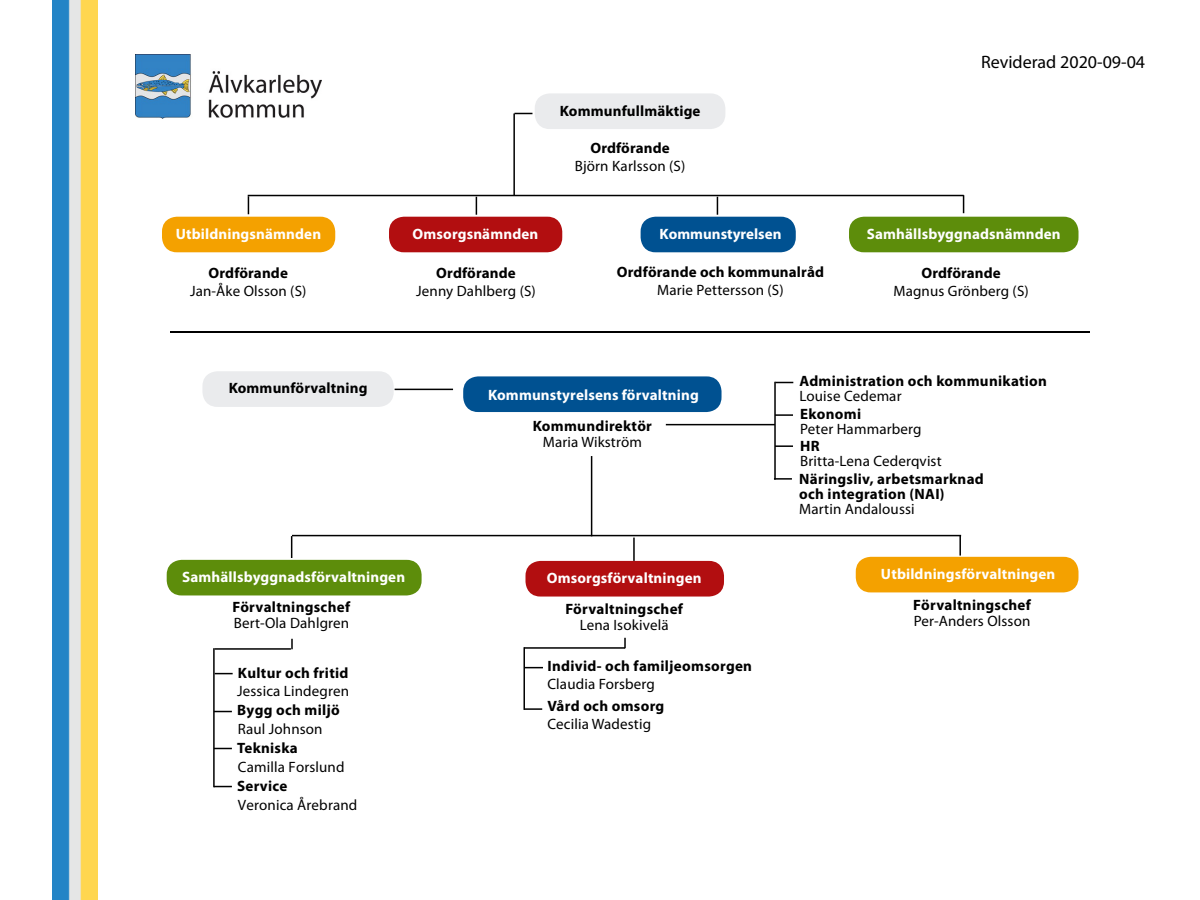
<style>
.page{position:relative;width:1200px;height:900px;background:#fff}
.page>*{position:absolute;margin:0;border:0;box-sizing:border-box;transform-origin:0 0}
.t1{font:18px "Myriad Pro";color:#000}
.t2{font:700 15px/16.5px "Myriad Pro";letter-spacing:.02em;color:#000}
.t3{font:15px/19px "Myriad Pro";letter-spacing:.01em;color:#000}
.t4{font:700 15px "Myriad Pro";letter-spacing:.01em;color:#fff}
.s1{font-weight:400}
.s2{font-weight:700}
</style>
<div class="page">
<img style="left:53px;top:0;width:45px;height:900px">
<div style="left:535px;top:93px;width:190px;height:36px;background:#eaebed;border-radius:15px"></div>
<div style="left:849px;top:217px;width:230px;height:35px;background:#5d8d0b;border-radius:15px"></div>
<div style="left:641px;top:217px;width:155px;height:35px;background:#005191;border-radius:15px"></div>
<div style="left:162px;top:217px;width:173px;height:35px;background:#f4a100;border-radius:15px"></div>
<hr style="left:248px;top:195px;width:716px;height:1px;background:#000">
<svg style="left:248px;top:196px;width:1px;height:18px"></svg>
<svg style="left:717px;top:197px;width:1px;height:18px"></svg>
<svg style="left:963px;top:195px;width:1px;height:18px"></svg>
<div style="left:170px;top:329px;width:921px;height:5px;background:#000;opacity:.5"></div>
<div style="left:856px;top:557px;width:223px;height:35px;background:#f4a100;border-radius:15px"></div>
<div style="left:463px;top:376px;width:259px;height:36px;background:#005191;border-radius:15px"></div>
<hr style="left:774px;top:382px;width:2px;height:98px;background:#000">
<svg style="left:775px;top:382px;width:18px;height:1px"></svg>
<svg style="left:775px;top:414px;width:18px;height:2px"></svg>
<svg style="left:775px;top:445px;width:18px;height:2px"></svg>
<svg style="left:774px;top:478px;width:18px;height:2px"></svg>
<div style="left:202px;top:371px;width:192px;height:36px;background:#eaebed;border-radius:15px"></div>
<hr style="left:513px;top:113px;width:2px;height:83px;background:#000">
<svg style="left:514px;top:113px;width:18px;height:1px"></svg>
<img style="left:135px;top:54px;width:186px;height:64px">
<div style="left:389px;top:217px;width:173px;height:35px;background:#b20e10;border-radius:15px"></div>
<svg style="left:476px;top:197px;width:1px;height:18px"></svg>
<hr style="left:395px;top:389px;width:58px;height:1px;background:#000">
<div style="left:526px;top:561px;width:198px;height:36px;background:#b20e10;border-radius:15px"></div>
<hr style="left:523px;top:647px;width:2px;height:63px;background:#000">
<svg style="left:525px;top:667px;width:18px;height:1px"></svg>
<svg style="left:525px;top:708px;width:17px;height:2px"></svg>
<hr style="left:524px;top:647px;width:101px;height:2px;background:#000">
<svg style="left:624px;top:638px;width:2px;height:10px"></svg>
<hr style="left:292px;top:535px;width:669px;height:1px;background:#000">
<hr style="left:591px;top:456px;width:1px;height:80px;background:#000">
<div style="left:167px;top:560px;width:255px;height:35px;background:#5d8d0b;border-radius:15px"></div>
<hr style="left:213px;top:648px;width:2px;height:139px;background:#000">
<svg style="left:215px;top:673px;width:18px;height:1px"></svg>
<svg style="left:215px;top:711px;width:17px;height:1px"></svg>
<svg style="left:215px;top:748px;width:17px;height:1px"></svg>
<svg style="left:215px;top:786px;width:17px;height:1px"></svg>
<hr style="left:215px;top:648px;width:76px;height:2px;background:#000">
<svg style="left:291px;top:639px;width:2px;height:10px"></svg>
<hr style="left:666px;top:424px;width:109px;height:1px;background:#000">
<hr style="left:959px;top:535px;width:2px;height:21px;background:#000">
<svg style="left:291px;top:536px;width:1px;height:22px"></svg>
<hr style="left:633px;top:538px;width:2px;height:23px;background:#000">
<p class="t2" style="left:560px;top:102px;width:142px">Kommunfullmäktige</p>
<p class="t2" style="left:590px;top:139px;width:81px">Ordförande</p>
<p class="t3" style="left:575px;top:156px;width:112px">Björn Karlsson (S)</p>
<p class="t1" style="left:981px;top:50px;width:166px">Reviderad 2020-09-04</p>
<p class="t4" style="left:659px;top:224px;width:124px">Kommunstyrelsen</p>
<p class="t2" style="left:617px;top:263px;width:209px;line-height:18px;text-align:center">Ordförande och kommunalråd<br><span class="s1">Marie Pettersson (S)</span></p>
<p class="t3" style="left:893px;top:263px;width:137px;line-height:18px;text-align:center"><span class="s2">Ordförande<br></span>Magnus Grönberg (S)</p>
<p class="t4" style="left:176px;top:224px;width:147px">Utbildningsnämnden</p>
<p class="t4" style="left:867px;top:224px;width:196px">Samhällsbyggnadsnämnden</p>
<p class="t4" style="left:413px;top:224px;width:127px">Omsorgsnämnden</p>
<p class="t3" style="left:416px;top:263px;width:121px;line-height:18px;text-align:center"><span class="s2">Ordförande<br></span>Jenny Dahlberg (S)</p>
<p class="t3" style="left:190px;top:263px;width:118px;line-height:18px;text-align:center"><span class="s2">Ordförande<br></span>Jan-Åke Olsson (S)</p>
<p class="t2" style="left:229px;top:379px;width:140px">Kommunförvaltning</p>
<p class="t4" style="left:182px;top:567px;width:225px">Samhällsbyggnadsförvaltningen</p>
<p class="t2" style="left:233px;top:598px;width:119px">Förvaltningschef<br><span class="s1">Bert-Ola Dahlgren</span></p>
<p class="t3" style="left:237px;top:663px;width:122px"><span class="s2">Kultur och fritid<br></span>Jessica Lindegren<br><span class="s2">Bygg och miljö<br></span>Raul Johnson<br><span class="s2">Tekniska<br></span>Camilla Forslund<br><span class="s2">Service<br></span>Veronica Årebrand</p>
<p class="t4" style="left:488px;top:385px;width:212px">Kommunstyrelsens förvaltning</p>
<p class="t2" style="left:533px;top:417px;width:121px;text-align:center">Kommundirektör<br><span class="s1">Maria Wikström</span></p>
<p class="t4" style="left:547px;top:568px;width:156px">Omsorgsförvaltningen</p>
<p class="t2" style="left:565px;top:600px;width:119px;text-align:center">Förvaltningschef<br><span class="s1">Lena Isokivelä</span></p>
<p class="t2" style="left:547px;top:657px;width:206px;line-height:18px">Individ- och familjeomsorgen<br><span class="s1">Claudia Forsberg</span></p>
<p class="t3" style="left:547px;top:697px;width:118px;line-height:18px"><span class="s2">Vård och omsorg<br></span>Cecilia Wadestig</p>
<p class="t2" style="left:799px;top:373px;width:249px;line-height:15px">Administration och kommunikation<br><span class="s1">Louise Cedemar</span></p>
<p class="t3" style="left:800px;top:406px;width:123px;line-height:15px"><span class="s2">Ekonomi<br></span>Peter Hammarberg</p>
<p class="t3" style="left:800px;top:438px;width:143px;line-height:15px"><span class="s2">HR<br></span>Britta-Lena Cederqvist</p>
<p class="t2" style="left:799px;top:471px;width:186px;line-height:15px">Näringsliv, arbetsmarknad och integration (NAI)<br><span class="s1">Martin Andaloussi</span></p>
<p class="t4" style="left:881px;top:564px;width:176px">Utbildningsförvaltningen</p>
<p class="t2" style="left:913px;top:596px;width:119px">Förvaltningschef<br><span class="s1">Per-Anders Olsson</span></p>
</div>
